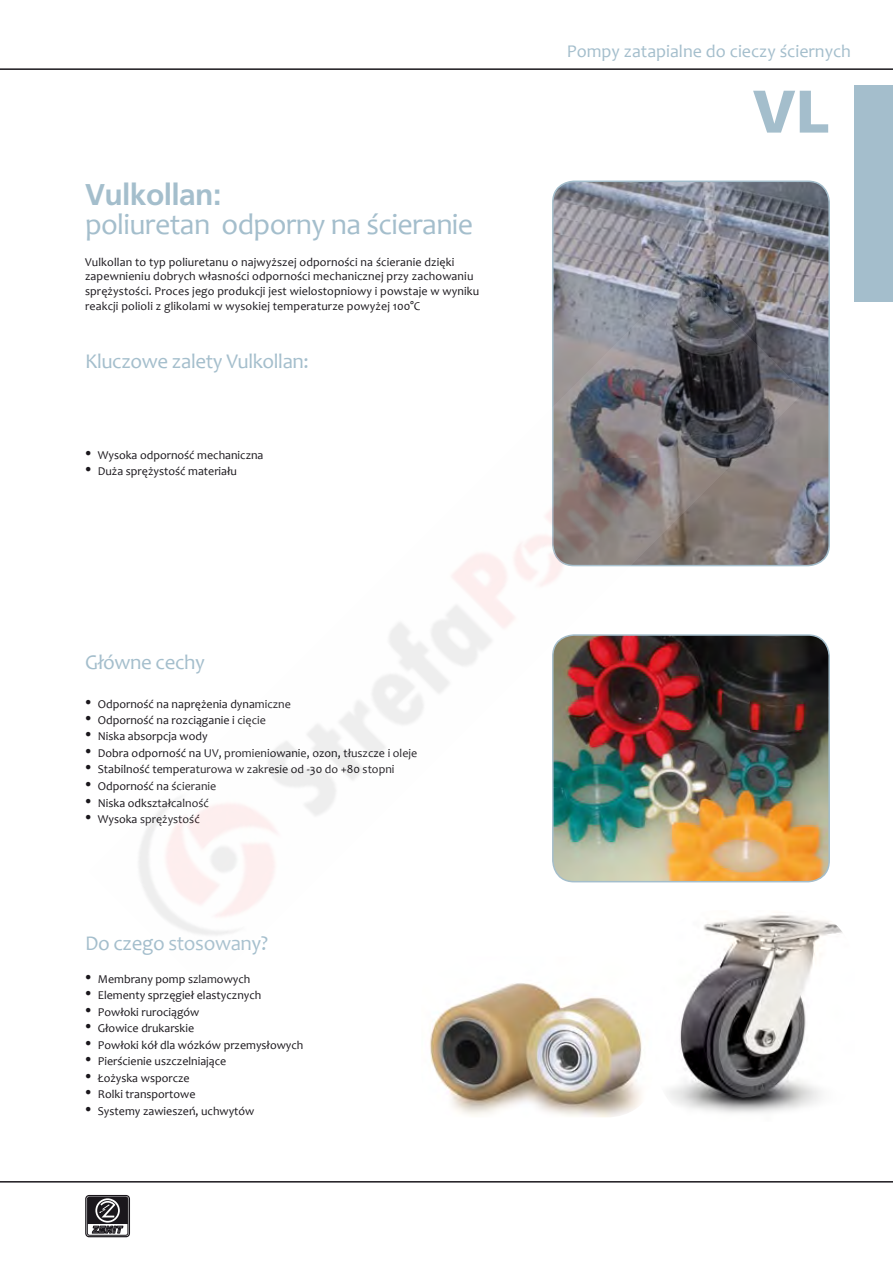
<style>
.page{position:relative;width:893px;height:1263px;background:#fff}
.page>*{position:absolute;margin:0;border:0;box-sizing:border-box;transform-origin:0 0}
.t1{font:900 60px "Frutiger";color:#a4becc}
.t2{font:30px/28.5px "Candara";letter-spacing:-.02em;color:#a4becc}
.t3{font:21px "Candara";letter-spacing:-.02em;color:#a4becc}
.t4{font:18px "Candara";color:#a4becc}
.t5{font:12px/14.5px "Candara";color:#1a171c}
.s1{font-family:"Frutiger";font-weight:700}
.s2{font-family:"Times New Roman";font-size:18px}
</style>
<div class="page">
<div style="left:855px;top:85px;width:38px;height:217px;background:#a4becc"></div>
<hr style="left:0;top:68px;width:893px;height:2px;background:#1a171c">
<hr style="left:0;top:1181px;width:893px;height:1px;background:#1a171c">
<div style="left:85px;top:1195px;width:45px;height:42px;border:1px solid #1a171c;border-radius:3px"></div>
<div style="left:87px;top:1197px;width:41px;height:38px;border:1px solid #1a171c;border-radius:2px"></div>
<svg style="left:87px;top:1197px;width:41px;height:36px"></svg>
<img style="left:553px;top:181px;width:276px;height:385px">
<img style="left:804px;top:637px;width:25px;height:245px">
<img style="left:430px;top:988px;width:212px;height:129px">
<img style="left:668px;top:917px;width:175px;height:196px">
<svg style="left:563px;top:68px;width:154px;height:2px"></svg>
<img style="left:138px;top:274px;width:666px;height:714px">
<p class="t2" style="left:85px;top:181px;width:390px"><span class="s1">Vulkollan:<br></span>poliuretan odporny na ścieranie</p>
<p class="t5" style="left:85px;top:255px;width:396px">Vulkollan to typ poliuretanu o najwyższej odporności na ścieranie dzięki zapewnieniu dobrych własności odporności mechanicznej przy zachowaniu sprężystości. Proces jego produkcji jest wielostopniowy i powstaje w wyniku reakcji polioli z glikolami w wysokiej temperaturze powyżej 100°C</p>
<p class="t3" style="left:85px;top:348px;width:225px">Kluczowe zalety Vulkollan:</p>
<p class="t5" style="left:85px;top:447px;width:180px"><span class="s2">•</span> Wysoka odporność mechaniczna</p>
<p class="t5" style="left:85px;top:464px;width:153px"><span class="s2">•</span> Duża sprężystość materiału</p>
<p class="t3" style="left:85px;top:649px;width:121px">Główne cechy</p>
<p class="t5" style="left:85px;top:696px;width:207px"><span class="s2">•</span> Odporność na naprężenia dynamiczne</p>
<p class="t5" style="left:85px;top:713px;width:182px"><span class="s2">•</span> Odporność na rozciąganie i cięcie</p>
<p class="t5" style="left:85px;top:729px;width:124px"><span class="s2">•</span> Niska absorpcja wody</p>
<p class="t5" style="left:85px;top:746px;width:334px"><span class="s2">•</span> Dobra odporność na UV, promieniowanie, ozon, tłuszcze i oleje</p>
<p class="t5" style="left:85px;top:762px;width:311px"><span class="s2">•</span> Stabilność temperaturowa w zakresie od -30 do +80 stopni</p>
<p class="t5" style="left:85px;top:779px;width:133px"><span class="s2">•</span> Odporność na ścieranie</p>
<p class="t5" style="left:85px;top:795px;width:125px"><span class="s2">•</span> Niska odkształcalność</p>
<p class="t5" style="left:85px;top:812px;width:116px"><span class="s2">•</span> Wysoka sprężystość</p>
<p class="t3" style="left:85px;top:929px;width:185px">Do czego stosowany?</p>
<p class="t5" style="left:85px;top:971px;width:167px"><span class="s2">•</span> Membrany pomp szlamowych</p>
<p class="t5" style="left:85px;top:988px;width:178px"><span class="s2">•</span> Elementy sprzęgieł elastycznych</p>
<p class="t5" style="left:85px;top:1004px;width:116px"><span class="s2">•</span> Powłoki rurociągów</p>
<p class="t5" style="left:85px;top:1021px;width:111px"><span class="s2">•</span> Głowice drukarskie</p>
<p class="t5" style="left:85px;top:1037px;width:220px"><span class="s2">•</span> Powłoki kół dla wózków przemysłowych</p>
<p class="t5" style="left:85px;top:1054px;width:143px"><span class="s2">•</span> Pierścienie uszczelniające</p>
<p class="t5" style="left:85px;top:1070px;width:106px"><span class="s2">•</span> Łożyska wsporcze</p>
<p class="t5" style="left:85px;top:1087px;width:112px"><span class="s2">•</span> Rolki transportowe</p>
<p class="t5" style="left:85px;top:1103px;width:171px"><span class="s2">•</span> Systemy zawieszeń, uchwytów</p>
<h3 class="t4" style="left:567px;top:40px;width:286px">Pompy zatapialne do cieczy ściernych</h3>
<p class="t1" style="left:752px;top:75px;width:78px">VL</p>
</div>
